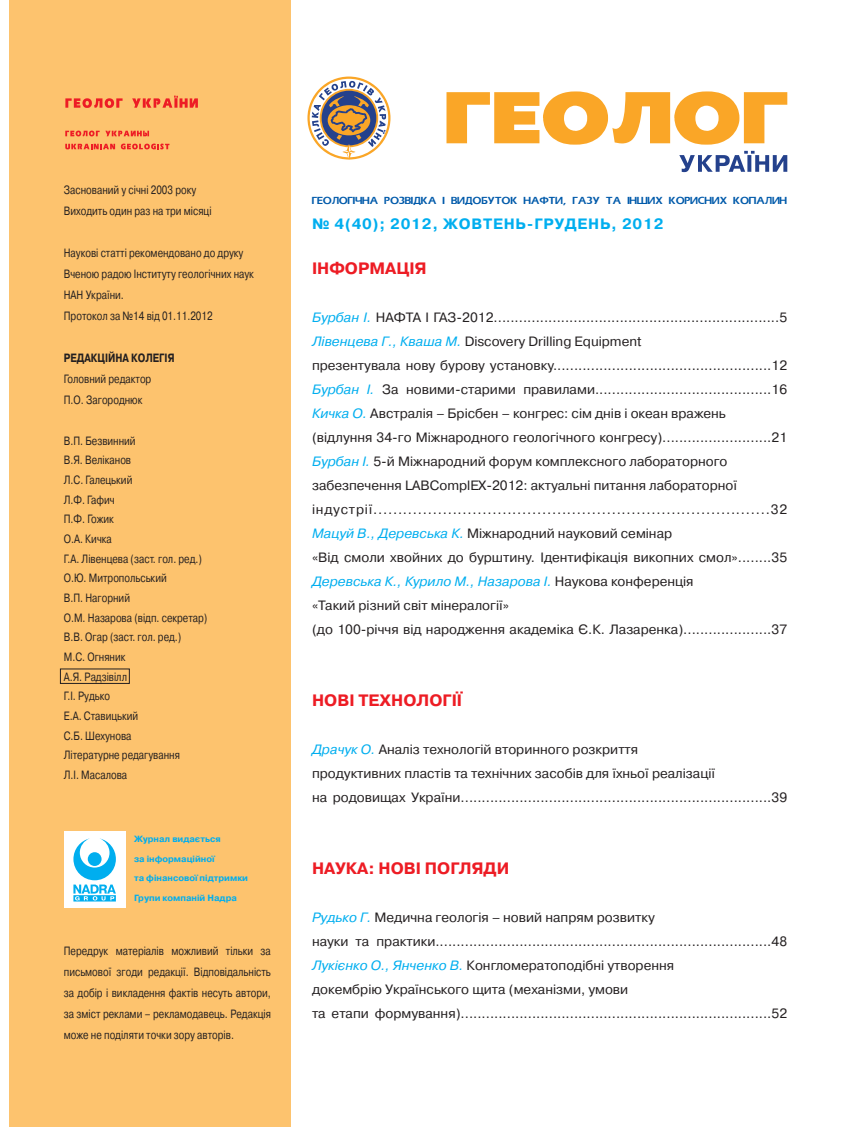
<style>
.page{position:relative;width:851px;height:1127px;background:#fff}
.page>*{position:absolute;margin:0;border:0;box-sizing:border-box;transform-origin:0 0}
.t1{font:700 16.5px "Pragmatica C";color:#ed1c24}
.t2{font:700 15px "Pragmatica C";letter-spacing:.05em;color:#00aeef}
.t3{font:13.5px/24px "Pragmatica C";color:#231f20}
.t4{font:12px/19.6px "Pragmatica C";color:#231f20;scale:.8 1}
.t5{font:700 12px "Pragmatica C";color:#231f20;scale:.8 1}
.t6{font:11.4px "Erika C";color:#005aaa}
.t7{font:700 9px/19.5px "Pragmatica C";color:#00aeef}
.s1{font-style:italic;color:#00aeef}
</style>
<div class="page">
<div style="left:0;top:0;width:291px;height:1127px;background:#fdc36e"></div>
<div style="left:0;top:0;width:9px;height:1127px;background:#fff"></div>
<div style="left:64px;top:832px;width:61px;height:76px;background:#fff"></div>
<svg style="left:73px;top:838px;width:43px;height:63px"></svg>
<svg style="left:65px;top:98px;width:57px;height:10px"></svg>
<svg style="left:132px;top:96px;width:66px;height:12px"></svg>
<svg style="left:65px;top:131px;width:84px;height:5px"></svg>
<svg style="left:65px;top:144px;width:50px;height:5px"></svg>
<svg style="left:121px;top:144px;width:48px;height:5px"></svg>
<svg style="left:446px;top:91px;width:341px;height:54px"></svg>
<svg style="left:679px;top:151px;width:108px;height:21px"></svg>
<svg style="left:307px;top:77px;width:83px;height:83px"></svg>
<div style="left:60px;top:668px;width:70px;height:16px;border:1px solid #231f20"></div>
<p class="t4" style="left:64px;top:180px;width:186px;line-height:21px">Заснований у січні 2003 року<br>Виходить один раз на три місяці</p>
<p class="t4" style="left:64px;top:243px;width:239px;line-height:21px">Наукові статті рекомендовано до друку<br>Вченою радою Інституту геологічних наук<br>НАН України.<br>Протокол за №14 від 01.11.2012</p>
<p class="t5" style="left:64px;top:353px;width:140px">РЕДАКЦІЙНА КОЛЕГІЯ</p>
<p class="t4" style="left:64px;top:369px;width:111px;line-height:21px">Головний редактор<br>П.О. Загороднюк</p>
<p class="t4" style="left:64px;top:432px;width:181px">В.П. Безвинний<br>В.Я. Веліканов<br>Л.С. Галецький<br>Л.Ф. Гафич<br>П.Ф. Гожик<br>О.А. Кичка<br>Г.А. Лівенцева (заст. гол. ред.)<br>О.Ю. Митропольський<br>В.П. Нагорний<br>О.М. Назарова (відп. секретар)<br>В.В. Огар (заст. гол. ред.)<br>М.С. Огняник<br>А.Я. Радзівілл<br>Г.І. Рудько<br>Е.А. Ставицький<br>С.Б. Шехунова<br>Літературне редагування<br>Л.І. Масалова</p>
<p class="t7" style="left:134px;top:830px;width:116px">Журнал видається<br>за інформаційної<br>та фінансової підтримки<br>Групи компаній Надра</p>
<p class="t4" style="left:64px;top:941px;width:260px;line-height:21px;text-align:justify">Передрук матеріалів можливий тільки за письмової згоди редакції. Відповідальність за добір і ви кла дення фактів несуть автори, за зміст реклами – рекламодавець. Редакція може не поділяти точки зору авторів.</p>
<p class="t6" style="left:312px;top:196px;width:476px">ÃÅÎ ËÎ ÃI× ÍÀ ÐÎÇ ÂIÄ ÊÀ I ÂÈ ÄÎ ÁÓ ÒÎÊ ÍÀÔ ÒÈ, ÃÀ ÇÓ ÒÀ IÍ ØÈÕ ÊÎ ÐÈÑ ÍÈÕ ÊÎ ÏÀ ËÈÍ</p>
<p class="t2" style="left:312px;top:219px;width:353px">№ 4(40); 2012, ЖОВТЕНЬ-ГРУДЕНЬ, 2012</p>
<p class="t1" style="left:312px;top:262px;width:116px">ІНФОРМАЦІЯ</p>
<p class="t3" style="left:312px;top:307px;width:476px"><span class="s1">Бурбан І.</span> НАФТА І ГАЗ-2012....................................................................5<br><span class="s1">Лівенцева Г., Кваша М.</span> Discovery Drilling Equipment<br>презентувала нову бурову установку....................................................12<br><span class="s1">Бурбан I.</span> За новими-старими правилами..........................................16<br><span class="s1">Кичка О.</span> Австралія – Брісбен – конгрес: сім днів і океан вражень (відлуння 34-го Міжнародного геологічного конгресу)..........................21<br><span class="s1">Бурбан І.</span> 5-й Міжнародний форум комплексного лабораторного забезпечення LABComplEX-2012: актуальні питання лабораторної індустрії................................................................................32<br><span class="s1">Мацуй В., Деревська К.</span> Міжнародний науковий семінар<br>«Від смоли хвойних до бурштину. Ідентифікація викопних смол»........35<br><span class="s1">Деревська К., Курило М., Назарова І.</span> Наукова конференція<br>«Такий різний світ мінералогії»<br>(до 100-річчя від народження академіка Є.К. Лазаренка).....................37</p>
<p class="t1" style="left:312px;top:694px;width:152px">НОВІ ТЕХНОЛОГІЇ</p>
<p class="t3" style="left:312px;top:739px;width:476px"><span class="s1">Драчук О.</span> Аналіз технологій вторинного розкриття<br>продуктивних пластів та технічних засобів для їхньої реалізації<br>на родовищах України..........................................................................39</p>
<p class="t1" style="left:312px;top:862px;width:199px">НАУКА: НОВІ ПОГЛЯДИ</p>
<p class="t3" style="left:312px;top:907px;width:476px"><span class="s1">Рудько Г.</span> Медична геологія – новий напрям розвитку<br>науки та практики................................................................................48<br><span class="s1">Лукієнко О., Янченко В.</span> Конгломератоподібні утворення<br>докембрію Українського щита (механізми, умови<br>та етапи формування)..........................................................................52</p>
</div>
